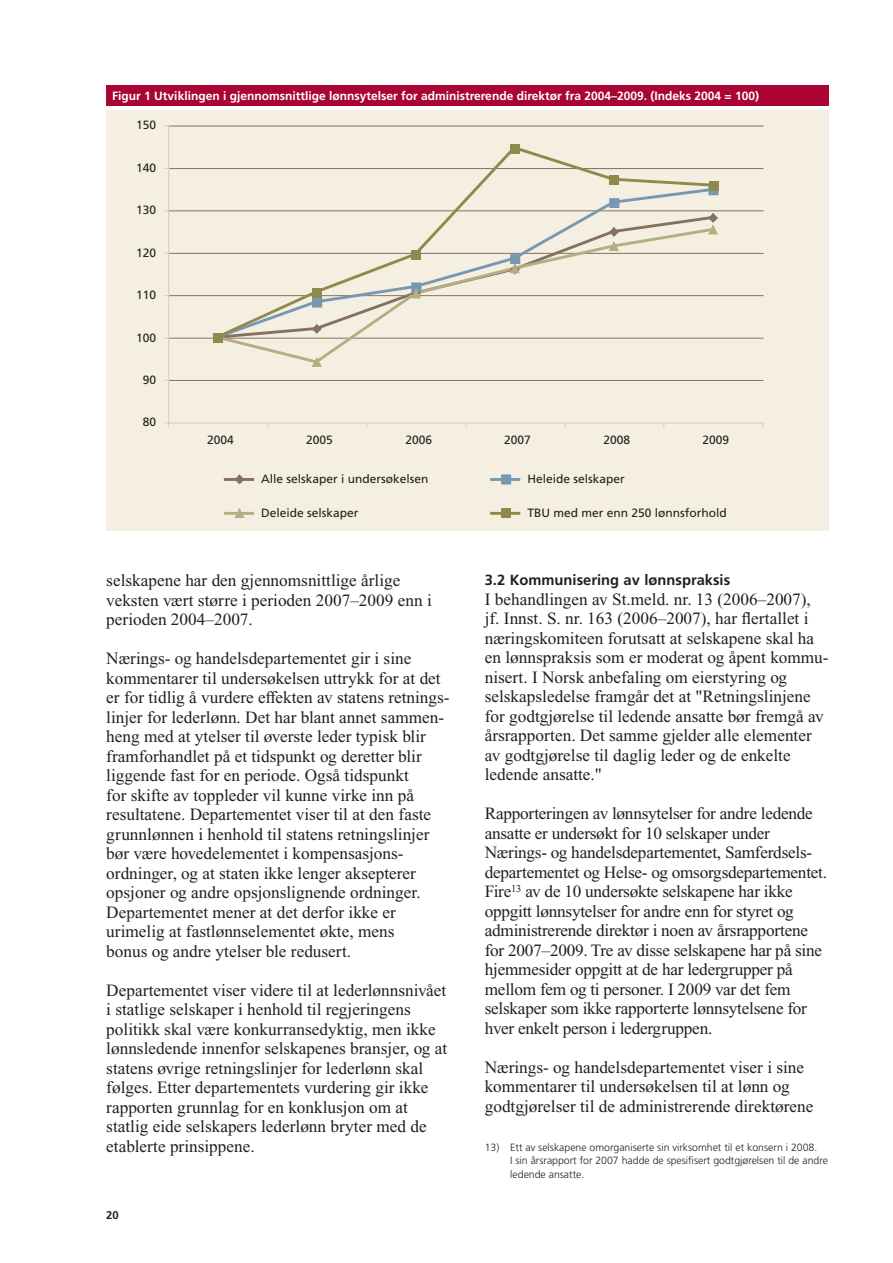
<style>
.page{position:relative;width:893px;height:1263px;background:#fff}
.page>*{position:absolute;margin:0;border:0;box-sizing:border-box;transform-origin:0 0}
.t1{font:17.25px/19.5px "Times New Roman PS Std";color:#231f20}
.t2{font:700 14.7px "Frutiger LT Std";color:#231f20}
.t3{font:12px "Frutiger";color:#231f20}
.t4{font:700 12px "Frutiger LT Std";color:#fff}
.t5{font:700 11.25px "Frutiger LT Std";color:#231f20}
.t6{font:300 10.5px/13.5px "Frutiger LT Std";color:#231f20}
</style>
<div class="page">
<div style="left:106px;top:85px;width:723px;height:21px;background:#a90432"></div>
<div style="left:106px;top:111px;width:723px;height:420px;background:#f5efe1"></div>
<hr style="left:169px;top:380px;width:594px;height:1px;background:#867161">
<hr style="left:169px;top:338px;width:594px;height:1px;background:#867161">
<hr style="left:169px;top:295px;width:594px;height:1px;background:#867161">
<hr style="left:169px;top:253px;width:594px;height:1px;background:#867161">
<hr style="left:169px;top:211px;width:594px;height:1px;background:#867161">
<hr style="left:169px;top:168px;width:594px;height:1px;background:#867161">
<hr style="left:169px;top:126px;width:594px;height:1px;background:#867161">
<hr style="left:168px;top:126px;width:1px;height:297px;background:#d8d0bb">
<hr style="left:169px;top:422px;width:594px;height:2px;background:#d8d0bb">
<hr style="left:225px;top:478px;width:28px;height:3px;background:#867161">
<svg style="left:236px;top:474px;width:7px;height:11px"></svg>
<hr style="left:492px;top:478px;width:27px;height:3px;background:#7898b2">
<div style="left:502px;top:475px;width:8px;height:9px;background:#7898b2"></div>
<div style="left:501px;top:474px;width:10px;height:10px;border:1px solid #7898b2"></div>
<hr style="left:225px;top:512px;width:28px;height:3px;background:#b5ae82">
<svg style="left:233px;top:508px;width:13px;height:10px"></svg>
<hr style="left:492px;top:512px;width:27px;height:3px;background:#8f894e">
<div style="left:501px;top:509px;width:10px;height:9px;background:#8f894e"></div>
<svg style="left:211px;top:144px;width:508px;height:223px"></svg>
<div style="left:213px;top:334px;width:10px;height:9px;background:#8f894e"></div>
<p class="t4" style="left:112px;top:91px;width:648px">Figur 1 Utviklingen i gjennomsnittlige lønnsytelser for administrerende direktør fra 2004–2009. (Indeks 2004 = 100)</p>
<p class="t3" style="left:136px;top:120px;width:22px">150</p>
<p class="t3" style="left:136px;top:163px;width:22px">140</p>
<p class="t3" style="left:136px;top:205px;width:22px">130</p>
<p class="t3" style="left:136px;top:248px;width:22px">120</p>
<p class="t3" style="left:136px;top:290px;width:22px">110</p>
<p class="t3" style="left:136px;top:332px;width:22px">100</p>
<p class="t3" style="left:143px;top:375px;width:15px">90</p>
<p class="t3" style="left:143px;top:417px;width:15px">80</p>
<p class="t3" style="left:207px;top:435px;width:28px">2004</p>
<p class="t3" style="left:306px;top:435px;width:28px">2005</p>
<p class="t3" style="left:405px;top:435px;width:28px">2006</p>
<p class="t3" style="left:504px;top:435px;width:28px">2007</p>
<p class="t3" style="left:603px;top:435px;width:28px">2008</p>
<p class="t3" style="left:703px;top:435px;width:28px">2009</p>
<p class="t3" style="left:261px;top:474px;width:169px">Alle selskaper i undersøkelsen</p>
<p class="t3" style="left:527px;top:474px;width:99px">Heleide selskaper</p>
<p class="t3" style="left:261px;top:508px;width:99px">Deleide selskaper</p>
<p class="t3" style="left:527px;top:508px;width:201px">TBU med mer enn 250 lønnsforhold</p>
<p class="t1" style="left:106px;top:572px;width:327px">selskapene har den gjennomsnittlige årlige veksten vært større i perioden 2007–2009 enn i perioden 2004–2007.</p>
<p class="t1" style="left:106px;top:650px;width:345px">Nærings- og handelsdepartementet gir i sine kommentarer til undersøkelsen uttrykk for at det er for tidlig å vurdere effekten av statens retnings&shy;linjer for lederlønn. Det har blant annet sammen&shy;heng med at ytelser til øverste leder typisk blir framforhandlet på et tidspunkt og deretter blir liggende fast for en periode. Også tidspunkt<br>for skifte av toppleder vil kunne virke inn på resultatene. Departementet viser til at den faste grunnlønnen i henhold til statens retningslinjer bør være hovedelementet i kompensasjons&shy;ordninger, og at staten ikke lenger aksepterer opsjoner og andre opsjonslignende ordninger.<br>Departementet mener at det derfor ikke er urimelig at fastlønnselementet økte, mens<br>bonus og andre ytelser ble redusert.</p>
<p class="t1" style="left:106px;top:982px;width:342px">Departementet viser videre til at lederlønnsnivået i statlige selskaper i henhold til regjeringens politikk skal være konkurransedyktig, men ikke lønnsledende innenfor selskapenes bransjer, og at statens øvrige retningslinjer for lederlønn skal følges. Etter departementets vurdering gir ikke rapporten grunnlag for en konklusjon om at statlig eide selskapers lederlønn bryter med de etablerte prinsippene.</p>
<p class="t5" style="left:106px;top:1211px;width:14px">20</p>
<p class="t2" style="left:485px;top:574px;width:247px">3.2 Kommunisering av lønnspraksis</p>
<p class="t1" style="left:485px;top:591px;width:345px">I behandlingen av St.meld. nr. 13 (2006–2007), jf. Innst. S. nr. 163 (2006–2007), har flertallet i næringskomiteen forutsatt at selskapene skal ha en lønnspraksis som er moderat og åpent kommu&shy;nisert. I Norsk anbefaling om eierstyring og selskapsledelse framgår det at "Retningslinjene for godtgjørelse til ledende ansatte bør fremgå av årsrapporten. Det samme gjelder alle elementer av godtgjørelse til daglig leder og de enkelte ledende ansatte."</p>
<p class="t1" style="left:485px;top:805px;width:344px">Rapporteringen av lønnsytelser for andre ledende ansatte er undersøkt for 10 selskaper under Nærings- og handelsdepartementet, Samferdsels&shy;departementet og Helse- og omsorgsdepartementet.<br>Fire<sup>13</sup> av de 10 undersøkte selskapene har ikke oppgitt lønnsytelser for andre enn for styret og administrerende direktør i noen av årsrapportene for 2007–2009. Tre av disse selskapene har på sine hjemmesider oppgitt at de har ledergrupper på mellom fem og ti personer. I 2009 var det fem selskaper som ikke rapporterte lønnsytelsene for hver enkelt person i ledergruppen.</p>
<p class="t1" style="left:485px;top:1059px;width:330px">Nærings- og handelsdepartementet viser i sine kommentarer til undersøkelsen til at lønn og godtgjørelser til de administrerende direktørene</p>
<p class="t6" style="left:510px;top:1141px;width:319px;text-indent:-26px">13) Ett av selskapene omorganiserte sin virksomhet til et konsern i 2008.<br>I sin årsrapport for 2007 hadde de spesifisert godtgjørelsen til de andre ledende ansatte.</p>
</div>
